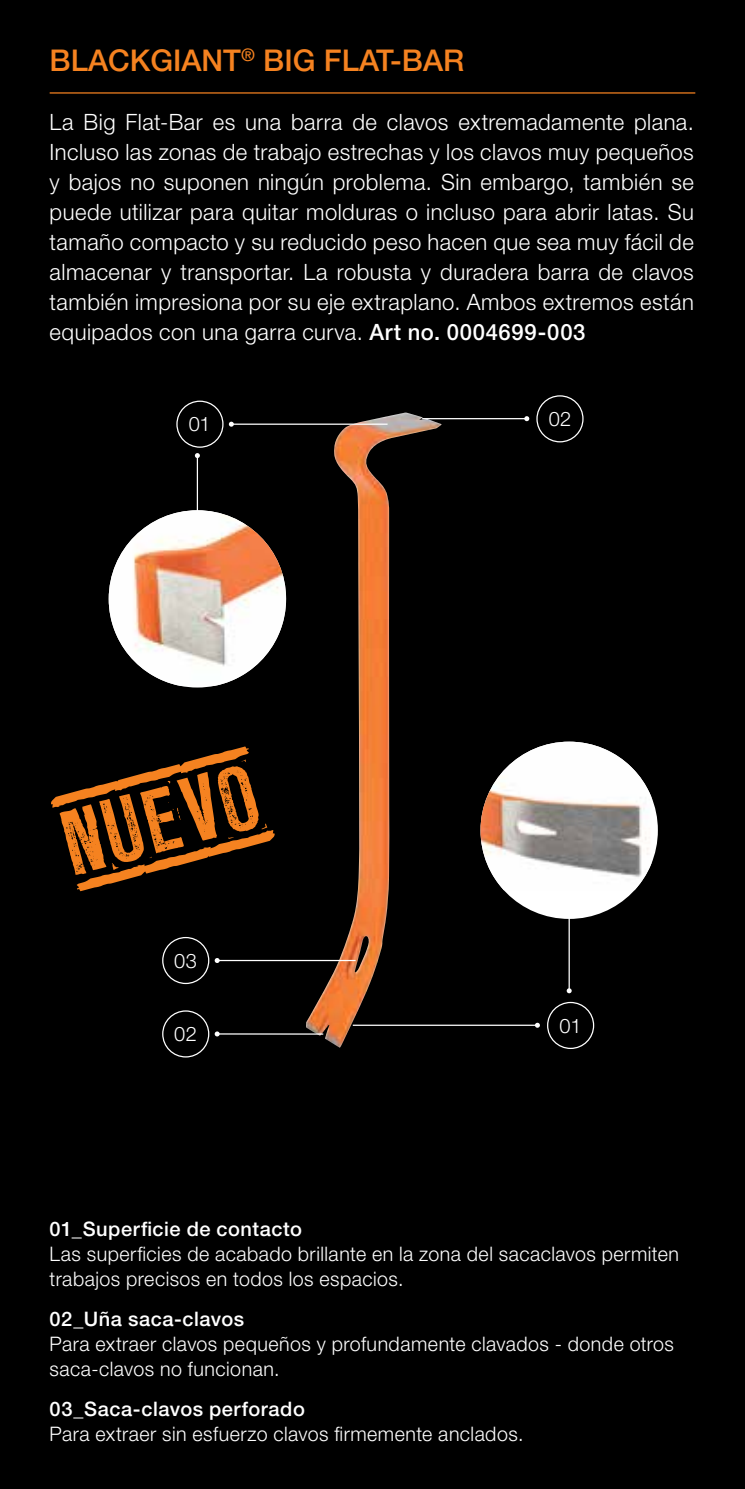
<style>
.page{position:relative;width:745px;height:1489px;background:#fff}
.page>*{position:absolute;margin:0;border:0;box-sizing:border-box;transform-origin:0 0}
.t1{font:82.5px "LL Rubber Grotesque OTF";color:#f58220}
.t2{font:500 30px "Helvetica Neue LT Pro";color:#f58220}
.t3{font:300 22.5px/30px "Helvetica Neue LT Pro";letter-spacing:.02em;color:#fff;text-align:justify}
.t4{font:300 20px/25px "Helvetica Neue LT Pro";letter-spacing:.025em;color:#fff}
.t5{font:500 20px "Helvetica Neue LT Pro";letter-spacing:.025em;color:#fff}
.s1{font-weight:500}
</style>
<div class="page">
<div style="left:0;top:0;width:744px;height:1488px;background:#000"></div>
<img style="left:306px;top:412px;width:135px;height:635px">
<hr style="left:50px;top:92px;width:644px;height:2px;background:#f58220">
<div style="left:176px;top:400px;width:47px;height:48px;border:1px solid #fff;border-radius:50%"></div>
<hr style="left:231px;top:423px;width:156px;height:2px;background:#fff">
<svg style="left:229px;top:421px;width:5px;height:5px"></svg>
<div style="left:162px;top:1010px;width:47px;height:47px;border:1px solid #fff;border-radius:50%"></div>
<hr style="left:217px;top:1033px;width:106px;height:1px;background:#fff">
<svg style="left:214px;top:1031px;width:5px;height:5px"></svg>
<div style="left:162px;top:936px;width:47px;height:48px;border:1px solid #fff;border-radius:50%"></div>
<hr style="left:217px;top:959px;width:138px;height:2px;background:#fff">
<svg style="left:214px;top:958px;width:5px;height:5px"></svg>
<hr style="left:422px;top:418px;width:104px;height:1px;background:#fff">
<svg style="left:524px;top:416px;width:5px;height:5px"></svg>
<div style="left:536px;top:395px;width:47px;height:47px;border:1px solid #fff;border-radius:50%"></div>
<hr style="left:352px;top:1024px;width:185px;height:1px;background:#fff">
<svg style="left:534px;top:1022px;width:5px;height:5px"></svg>
<hr style="left:568px;top:899px;width:1px;height:91px;background:#fff">
<svg style="left:566px;top:988px;width:5px;height:5px"></svg>
<hr style="left:197px;top:455px;width:1px;height:91px;background:#fff">
<svg style="left:195px;top:453px;width:5px;height:5px"></svg>
<div style="left:546px;top:1001px;width:48px;height:47px;border:1px solid #fff;border-radius:50%"></div>
<img style="left:109px;top:510px;width:177px;height:176px">
<div style="left:480px;top:741px;width:177px;height:177px;background:#fff;border-radius:50%"></div>
<img style="left:480px;top:741px;width:171px;height:149px">
<h2 class="t2" style="left:50px;top:42px;width:416px">BLACKGIANT<sup>®</sup> BIG FLAT-BAR</h2>
<p class="t3" style="left:50px;top:106px;width:645px">La Big Flat-Bar es una barra de clavos extremadamente plana.<br>Incluso las zonas de trabajo estrechas y los clavos muy pequeños y bajos no suponen ningún problema. Sin embargo, también se puede utilizar para quitar molduras o incluso para abrir latas. Su tamaño compacto y su reducido peso hacen que sea muy fácil de almacenar y transportar. La robusta y duradera barra de clavos también impresiona por su eje extraplano. Ambos extremos están equipados con una garra curva. <span class="s1">Art no. 0004699-003</span></p>
<p class="t4" style="left:189px;top:411px;width:23px">01</p>
<h1 class="t1" style="left:50px;top:796px;width:202px;rotate:-15deg">NUEVO</h1>
<p class="t4" style="left:174px;top:947px;width:24px">03</p>
<p class="t4" style="left:174px;top:1021px;width:24px">02</p>
<p class="t4" style="left:548px;top:406px;width:24px">02</p>
<p class="t4" style="left:559px;top:1012px;width:24px">01</p>
<p class="t5" style="left:50px;top:1216px;width:254px">01_Superficie de contacto</p>
<p class="t4" style="left:50px;top:1240px;width:630px">Las superficies de acabado brillante en la zona del sacaclavos permiten trabajos precisos en todos los espacios.</p>
<p class="t5" style="left:50px;top:1306px;width:196px">02_Uña saca-clavos</p>
<p class="t4" style="left:50px;top:1330px;width:625px">Para extraer clavos pequeños y profundamente clavados - donde otros saca-clavos no funcionan.</p>
<p class="t5" style="left:50px;top:1396px;width:256px">03_Saca-clavos perforado</p>
<p class="t4" style="left:50px;top:1420px;width:475px">Para extraer sin esfuerzo clavos firmemente anclados.</p>
</div>
